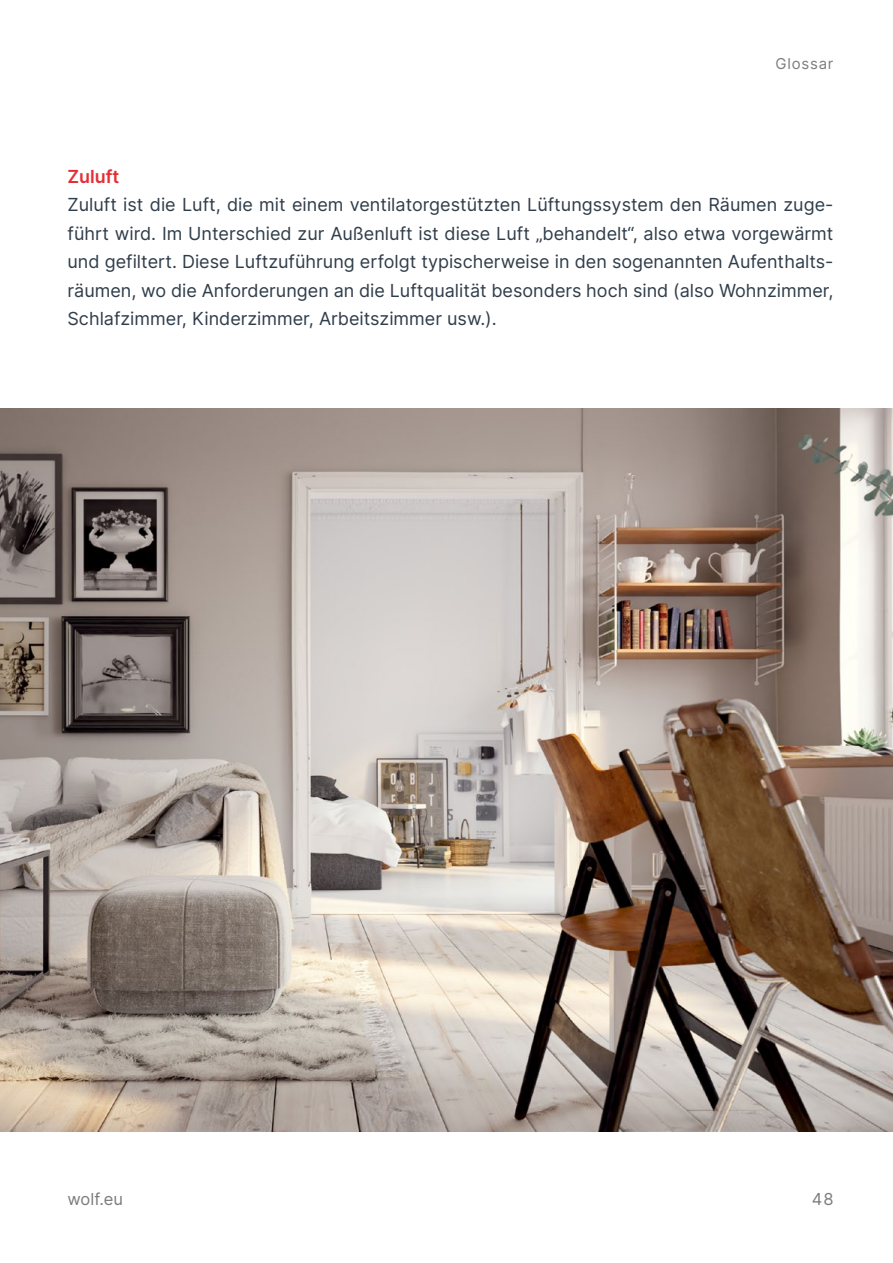
<style>
.page{position:relative;width:893px;height:1263px;background:#fff}
.page>*{position:absolute;margin:0;border:0;box-sizing:border-box;transform-origin:0 0}
.t1{font:18px/28.5px "Inter";color:#303d4a;text-align:justify}
.t2{font:600 18px "Inter";color:#e52e33}
.t3{font:16.5px "Inter";color:#7c7c7c}
.t4{font:15px "Inter";letter-spacing:.05em;color:#7c7c7c}
</style>
<div class="page">
<img style="left:0;top:408px;width:893px;height:723px">
<p class="t4" style="left:776px;top:52px;width:59px">Glossar</p>
<p class="t2" style="left:68px;top:163px;width:53px">Zuluft</p>
<p class="t1" style="left:68px;top:190px;width:767px">Zuluft ist die Luft, die mit einem ventilatorgestützten Lüftungssystem den Räumen zuge&shy;führt wird. Im Unterschied zur Außenluft ist diese Luft „behandelt“, also etwa vorgewärmt und gefiltert. Diese Luftzuführung erfolgt typischerweise in den sogenannten Aufenthalts&shy;räumen, wo die Anforderungen an die Luftqualität besonders hoch sind (also Wohnzimmer, Schlafzimmer, Kinderzimmer, Arbeitszimmer usw.).</p>
<p class="t3" style="left:68px;top:1187px;width:57px">wolf.eu</p>
<p class="t3" style="left:812px;top:1187px;width:23px">48</p>
</div>
